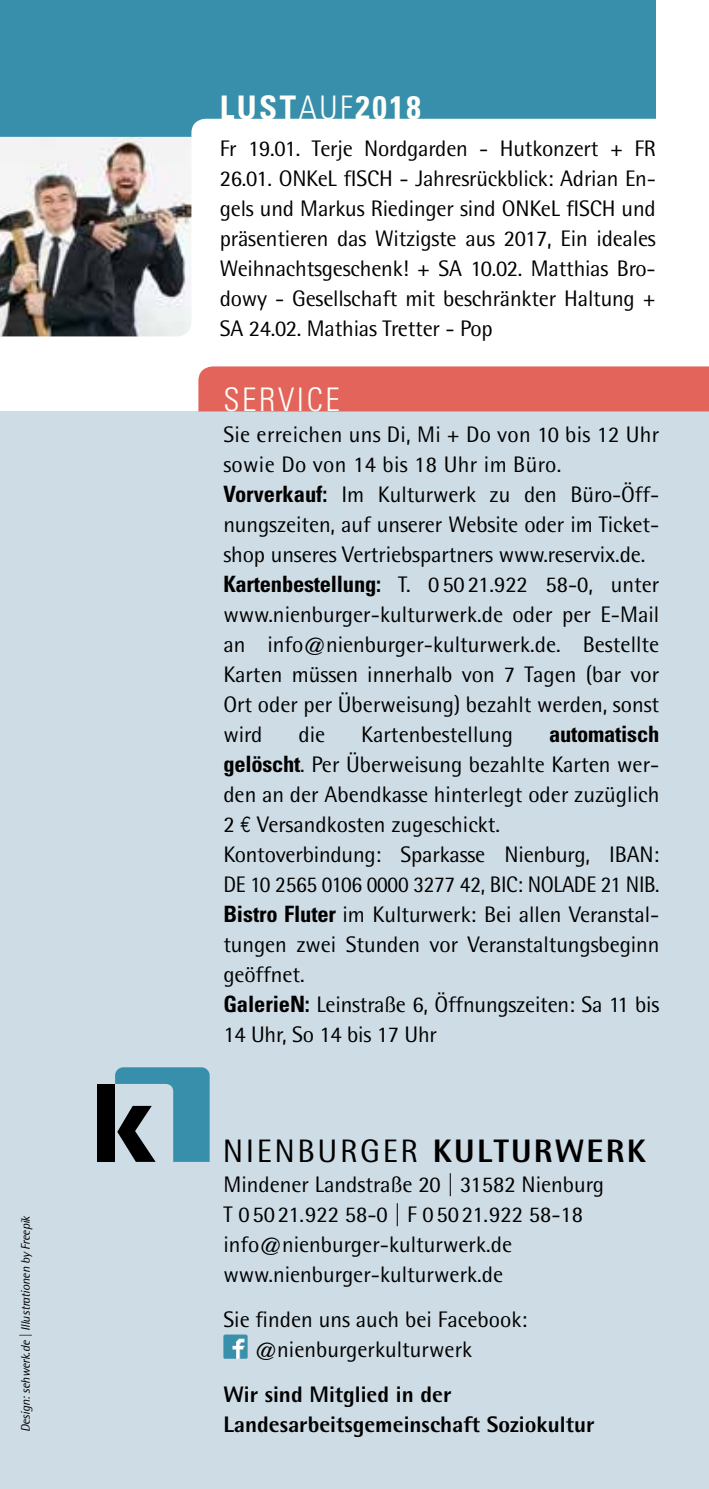
<style>
.page{position:relative;width:709px;height:1489px;background:#fff}
.page>*{position:absolute;margin:0;border:0;box-sizing:border-box;transform-origin:0 0}
.t1{font:32.5px "AT Rotis Semi Sans";letter-spacing:.08em;color:#000}
.t2{font:700 condensed 32.5px "Univers";letter-spacing:.08em;color:#fffef8}
.t3{font:300 condensed 32.5px "Univers";letter-spacing:.08em;color:#fffef8}
.t4{font:22.5px/30px "AT Rotis Semi Sans";color:#000}
.t5{font:800 22.5px/30px "AT Rotis Semi Sans";color:#000}
.t6{font:700 condensed 22.5px "Univers";letter-spacing:-.01em;color:#000}
.t7{font:italic 12.5px "AT Rotis Semi Sans";letter-spacing:-.03em;color:#000}
.s1{font-weight:300}
.s2{font-family:"Univers";font-weight:700;font-stretch:condensed}
.s3{font-family:"Euro Mono"}
.s4{font-weight:800}
</style>
<div class="page">
<div style="left:0;top:411px;width:709px;height:1077px;background:#cedce5"></div>
<div style="left:0;top:0;width:656px;height:137px;background:#388fab"></div>
<svg style="left:191px;top:119px;width:465px;height:99px"></svg>
<img style="left:0;top:137px;width:191px;height:199px">
<div style="left:198px;top:366px;width:511px;height:45px;background:#e2645b"></div>
<div style="left:97px;top:1083px;width:18px;height:78px;background:#000"></div>
<svg style="left:115px;top:1067px;width:95px;height:94px"></svg>
<img style="left:223px;top:1334px;width:25px;height:24px">
<p class="t7" style="left:18px;top:1431px;width:218px;rotate:-90deg">Design: sehwerk.de | Illustrationen by Freepik</p>
<h1 class="t2" style="left:220px;top:87px;width:203px">LUST<span class="s1">AUF</span>2018</h1>
<p class="t4" style="left:220px;top:133px;width:437px;text-align:justify">Fr 19.01. Terje Nordgarden - Hutkonzert + FR 26.01. ONKeL fISCH - Jahresrückblick: Adrian En&shy;gels und Markus Riedinger sind ONKeL fISCH und präsentieren das Witzigste aus 2017, Ein ideales Weihnachtsgeschenk! + SA 10.02. Matthias Bro&shy;dowy - Gesellschaft mit beschränkter Haltung + SA 24.02. Mathias Tretter - Pop</p>
<h1 class="t3" style="left:223px;top:380px;width:118px">SERVICE</h1>
<p class="t4" style="left:223px;top:418px;width:437px">Sie erreichen uns Di, Mi + Do von 10 bis 12 Uhr sowie Do von 14 bis 18 Uhr im Büro.<br><span class="s2">Vorverkauf:</span> Im Kulturwerk zu den Büro-Öff&shy;nungszeiten, auf unserer Website oder im Ticket&shy;shop unseres Vertriebspartners www.reservix.de.<br><span class="s2">Kartenbestellung:</span> T. 05021.922 58-0, unter www.nienburger-kulturwerk.de oder per E-Mail an info@nienburger-kulturwerk.de. Bestellte Karten müssen innerhalb von 7 Tagen (bar vor Ort oder per Überweisung) bezahlt werden, sonst wird</p>
<p class="t4" style="left:298px;top:718px;width:28px">die</p>
<p class="t4" style="left:361px;top:718px;width:153px">Kartenbestellung</p>
<p class="t6" style="left:549px;top:719px;width:112px">automatisch</p>
<p class="t4" style="left:223px;top:748px;width:437px"><span class="s2">gelöscht</span>. Per Überweisung bezahlte Karten wer&shy;den an der Abendkasse hinterlegt oder zuzüglich 2 <span class="s3">€</span> Versandkosten zugeschickt.<br>Kontoverbindung: Sparkasse Nienburg, IBAN:<br>DE 10 2565 0106 0000 3277 42, BIC: NOLADE 21 NIB.<br><span class="s2">Bistro Fluter</span> im Kulturwerk: Bei allen Veranstal&shy;tungen zwei Stunden vor Veranstaltungsbeginn geöffnet.<br><span class="s2">GalerieN:</span> Leinstraße 6, Öffnungszeiten: Sa 11 bis 14 Uhr, So 14 bis 17 Uhr</p>
<h1 class="t1" style="left:223px;top:1131px;width:425px">NIENBURGER <span class="s4">KULTURWERK</span></h1>
<p class="t4" style="left:223px;top:1168px;width:382px">Mindener Landstraße 20 | 31582 Nienburg T 05021.922 58-0 | F 05021.922 58-18 info@nienburger-kulturwerk.de www.nienburger-kulturwerk.de</p>
<p class="t4" style="left:255px;top:1303px;width:274px;text-indent:-31px">Sie finden uns auch bei Facebook: @nienburgerkulturwerk</p>
<p class="t5" style="left:223px;top:1378px;width:372px">Wir sind Mitglied in der<br>Landesarbeitsgemeinschaft Soziokultur</p>
</div>
